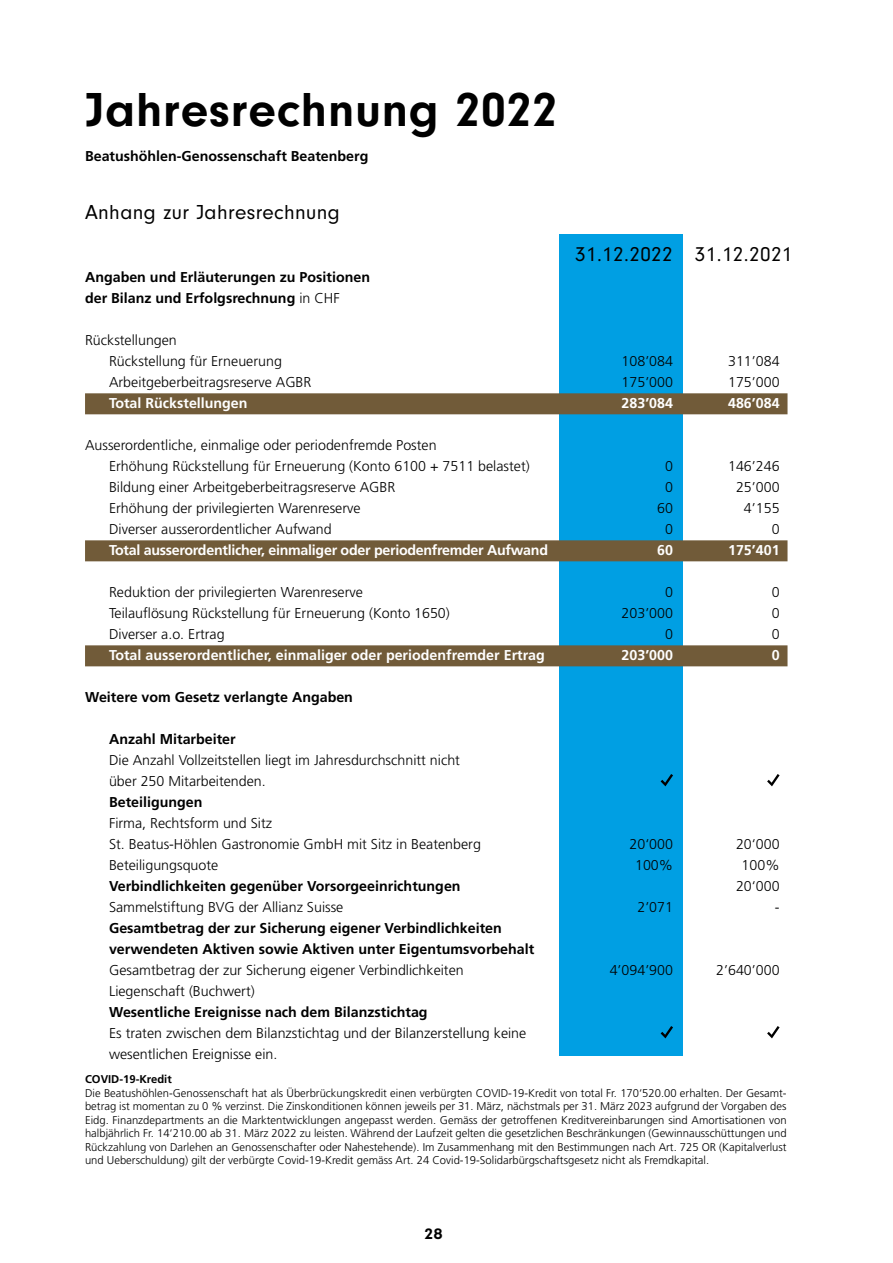
<style>
.page{position:relative;width:893px;height:1263px;background:#fff}
.page>*{position:absolute;margin:0;border:0;box-sizing:border-box;transform-origin:0 0}
.t1{font:700 49.5px "Neuzeit Gro";letter-spacing:.02em;color:#000}
.t2{font:21px "Neuzeit Gro";letter-spacing:.02em;color:#000}
.t3{font:700 15px "Intro";color:#000}
.t4{font:300 14.25px/21px "Frutiger";color:#000}
.t5{font:700 14.25px/21px "Frutiger";color:#000}
.t6{font:700 14.25px "Frutiger";color:#fff}
.t7{font:700 14.25px "Frutiger";letter-spacing:-.02em;color:#fff}
.t8{font:300 11.25px/13.5px "Frutiger";color:#000;text-align:justify}
.t9{font:700 11.25px "Frutiger";color:#000}
.s1{font-weight:300}
</style>
<div class="page">
<div style="left:559px;top:234px;width:123px;height:822px;background:#009fe3"></div>
<div style="left:85px;top:393px;width:702px;height:21px;background:#715b39"></div>
<div style="left:85px;top:540px;width:702px;height:21px;background:#715b39"></div>
<div style="left:85px;top:645px;width:702px;height:21px;background:#715b39"></div>
<svg style="left:661px;top:774px;width:12px;height:12px"></svg>
<svg style="left:767px;top:774px;width:13px;height:12px"></svg>
<svg style="left:661px;top:1026px;width:12px;height:12px"></svg>
<svg style="left:767px;top:1026px;width:13px;height:12px"></svg>
<h1 class="t1" style="left:85px;top:82px;width:474px">Jahresrechnung 2022</h1>
<p class="t5" style="left:85px;top:145px;width:285px">Beatushöhlen-Genossenschaft Beatenberg</p>
<h2 class="t2" style="left:85px;top:201px;width:256px">Anhang zur Jahresrechnung</h2>
<p class="t5" style="left:85px;top:267px;width:287px">Angaben und Erläuterungen zu Positionen der Bilanz und Erfolgsrechnung <span class="s1">in CHF</span></p>
<p class="t4" style="left:109px;top:330px;width:174px;text-indent:-24px">Rückstellungen<br>Rückstellung für Erneuerung</p>
<h2 class="t2" style="left:575px;top:243px;width:219px">31.12.2022 31.12.2021</h2>
<p class="t4" style="left:622px;top:351px;width:53px">108’084</p>
<p class="t4" style="left:728px;top:351px;width:53px">311’084</p>
<p class="t4" style="left:109px;top:372px;width:204px">Arbeitgeberbeitragsreserve AGBR</p>
<p class="t4" style="left:622px;top:372px;width:53px">175’000</p>
<p class="t4" style="left:728px;top:372px;width:53px">175’000</p>
<p class="t6" style="left:109px;top:395px;width:140px">Total Rückstellungen</p>
<p class="t6" style="left:622px;top:395px;width:53px">283’084</p>
<p class="t6" style="left:728px;top:395px;width:53px">486’084</p>
<p class="t4" style="left:109px;top:435px;width:422px;text-indent:-24px">Ausserordentliche, einmalige oder periodenfremde Posten<br>Erhöhung Rückstellung für Erneuerung (Konto 6100 + 7511 belastet)</p>
<p class="t4" style="left:665px;top:456px;width:9px">0</p>
<p class="t4" style="left:728px;top:456px;width:53px">146’246</p>
<p class="t4" style="left:109px;top:477px;width:288px">Bildung einer Arbeitgeberbeitragsreserve AGBR</p>
<p class="t4" style="left:665px;top:477px;width:9px">0</p>
<p class="t4" style="left:736px;top:477px;width:45px">25’000</p>
<p class="t4" style="left:109px;top:498px;width:253px">Erhöhung der privilegierten Warenreserve</p>
<p class="t4" style="left:657px;top:498px;width:17px">60</p>
<p class="t4" style="left:744px;top:498px;width:37px">4’155</p>
<p class="t4" style="left:109px;top:519px;width:224px">Diverser ausserordentlicher Aufwand</p>
<p class="t4" style="left:665px;top:519px;width:9px">0</p>
<p class="t4" style="left:772px;top:519px;width:9px">0</p>
<p class="t7" style="left:109px;top:542px;width:440px">Total ausserordentlicher, einmaliger oder periodenfremder Aufwand</p>
<p class="t6" style="left:657px;top:542px;width:17px">60</p>
<p class="t6" style="left:728px;top:542px;width:53px">175’401</p>
<p class="t4" style="left:109px;top:582px;width:255px">Reduktion der privilegierten Warenreserve</p>
<p class="t4" style="left:665px;top:582px;width:9px">0</p>
<p class="t4" style="left:772px;top:582px;width:9px">0</p>
<p class="t4" style="left:109px;top:603px;width:342px">Teilauflösung Rückstellung für Erneuerung (Konto 1650)</p>
<p class="t4" style="left:622px;top:603px;width:53px">203’000</p>
<p class="t4" style="left:772px;top:603px;width:9px">0</p>
<p class="t4" style="left:109px;top:624px;width:117px">Diverser a.o. Ertrag</p>
<p class="t4" style="left:665px;top:624px;width:9px">0</p>
<p class="t4" style="left:772px;top:624px;width:9px">0</p>
<p class="t6" style="left:109px;top:647px;width:437px">Total ausserordentlicher, einmaliger oder periodenfremder Ertrag</p>
<p class="t6" style="left:622px;top:647px;width:53px">203’000</p>
<p class="t6" style="left:772px;top:647px;width:9px">0</p>
<p class="t5" style="left:85px;top:687px;width:269px">Weitere vom Gesetz verlangte Angaben</p>
<p class="t5" style="left:109px;top:729px;width:128px">Anzahl Mitarbeiter</p>
<p class="t4" style="left:109px;top:750px;width:352px">Die Anzahl Vollzeitstellen liegt im Jahresdurchschnitt nicht über 250 Mitarbeitenden.</p>
<p class="t5" style="left:109px;top:792px;width:95px">Beteiligungen</p>
<p class="t4" style="left:109px;top:813px;width:373px">Firma, Rechtsform und Sitz<br>St. Beatus-Höhlen Gastronomie GmbH mit Sitz in Beatenberg</p>
<p class="t4" style="left:629px;top:834px;width:45px">20‘000</p>
<p class="t4" style="left:736px;top:834px;width:45px">20‘000</p>
<p class="t4" style="left:109px;top:855px;width:111px">Beteiligungsquote</p>
<p class="t4" style="left:635px;top:855px;width:40px">100%</p>
<p class="t4" style="left:742px;top:855px;width:40px">100%</p>
<p class="t5" style="left:109px;top:876px;width:353px">Verbindlichkeiten gegenüber Vorsorgeeinrichtungen</p>
<p class="t4" style="left:736px;top:876px;width:45px">20‘000</p>
<p class="t4" style="left:109px;top:897px;width:236px">Sammelstiftung BVG der Allianz Suisse</p>
<p class="t4" style="left:637px;top:897px;width:37px">2’071</p>
<p class="t4" style="left:775px;top:897px;width:6px">-</p>
<p class="t5" style="left:109px;top:918px;width:427px">Gesamtbetrag der zur Sicherung eigener Verbindlichkeiten verwendeten Aktiven sowie Aktiven unter Eigentumsvorbehalt</p>
<p class="t4" style="left:109px;top:960px;width:356px">Gesamtbetrag der zur Sicherung eigener Verbindlichkeiten</p>
<p class="t4" style="left:610px;top:960px;width:65px">4’094’900</p>
<p class="t4" style="left:716px;top:960px;width:65px">2’640’000</p>
<p class="t4" style="left:109px;top:981px;width:147px">Liegenschaft (Buchwert)</p>
<p class="t5" style="left:109px;top:1002px;width:320px">Wesentliche Ereignisse nach dem Bilanzstichtag</p>
<p class="t4" style="left:109px;top:1023px;width:419px">Es traten zwischen dem Bilanzstichtag und der Bilanzerstellung keine wesentlichen Ereignisse ein.</p>
<p class="t9" style="left:85px;top:1073px;width:88px">COVID-19-Kredit</p>
<p class="t8" style="left:85px;top:1086px;width:703px">Die Beatushöhlen-Genossenschaft hat als Überbrückungskredit einen verbürgten COVID-19-Kredit von total Fr. 170‘520.00 erhalten. Der Gesamt&shy;betrag ist momentan zu 0 % verzinst. Die Zinskonditionen können jeweils per 31. März, nächstmals per 31. März 2023 aufgrund der Vorgaben des Eidg. Finanzdepartments an die Marktentwicklungen angepasst werden. Gemäss der getroffenen Kreditvereinbarungen sind Amortisationen von halbjährlich Fr. 14‘210.00 ab 31. März 2022 zu leisten. Während der Laufzeit gelten die gesetzlichen Beschränkungen (Gewinnausschüttungen und Rückzahlung von Darlehen an Genossenschafter oder Nahestehende). Im Zusammenhang mit den Bestimmungen nach Art. 725 OR (Kapitalverlust und Ueberschuldung) gilt der verbürgte Covid-19-Kredit gemäss Art. 24 Covid-19-Solidarbürgschaftsgesetz nicht als Fremdkapital.</p>
<p class="t3" style="left:425px;top:1224px;width:20px">28</p>
</div>
